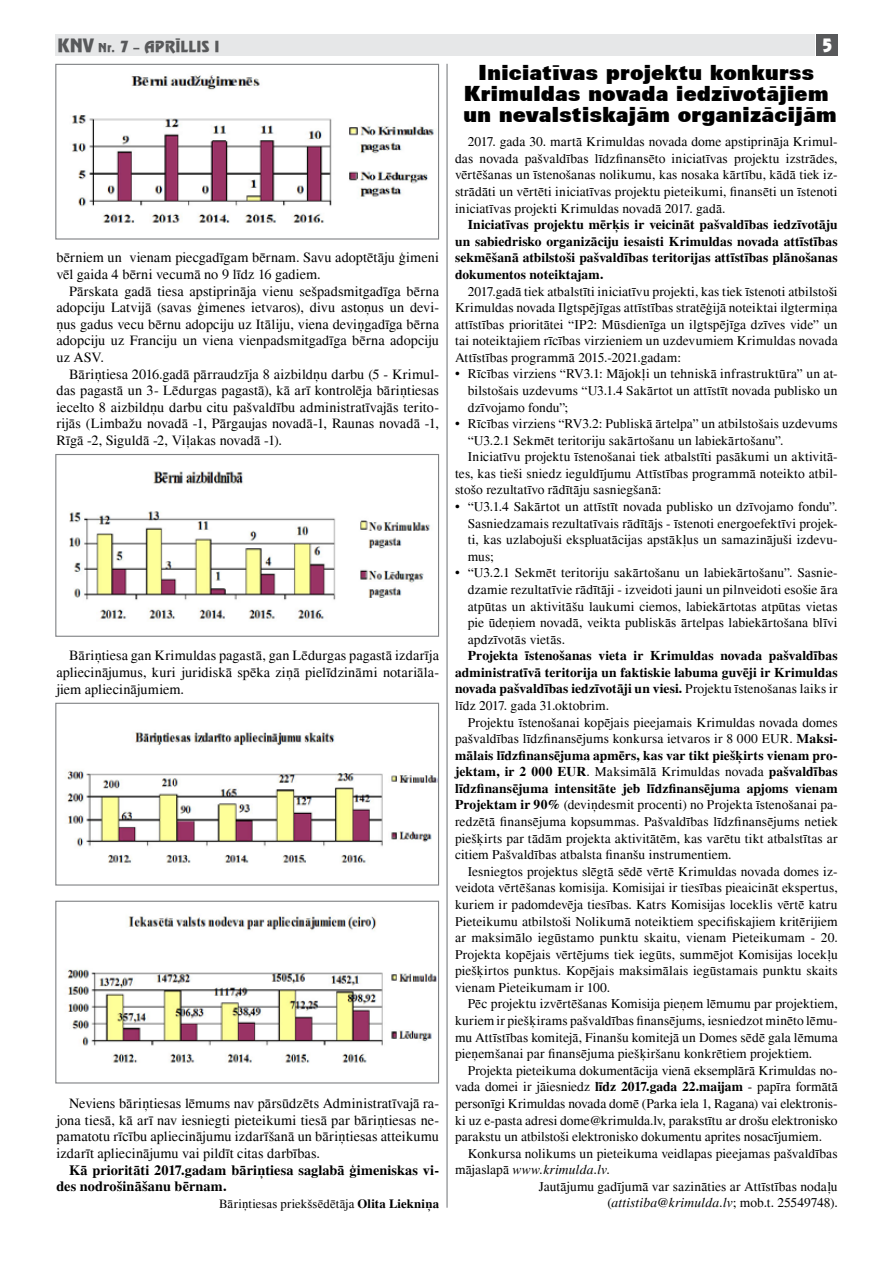
<style>
.page{position:relative;width:893px;height:1263px;background:#fff}
.page>*{position:absolute;margin:0;border:0;box-sizing:border-box;transform-origin:0 0}
.t1{font:900 21px/21px "Zurich TL";letter-spacing:-.005em;color:#000;text-align:center}
.t2{font:18px "Revue TL";color:#fff}
.t3{font:15px "Revue TL";letter-spacing:.005em;color:#58595b}
.t4{font:14.25px/16.6px "Times";letter-spacing:.005em;color:#000;text-align:justify}
.t5{font:700 14.25px/16.6px "Times";letter-spacing:.01em;color:#000}
.t6{font:13.5px/16.6px "Times";letter-spacing:.005em;color:#000;text-align:justify}
.t7{font:700 13.5px/16.6px "Times";letter-spacing:.01em;color:#000;text-align:justify}
.t8{font:italic 13.5px "Times";letter-spacing:.015em;color:#000}
.t9{font:12.75px "Times";letter-spacing:.01em;color:#000}
.s1{font-size:18px}
.s2{font-size:12px}
.s3{font-weight:700}
.s4{font-weight:400}
.s5{font-style:normal}
</style>
<div class="page">
<div style="left:55px;top:34px;width:759px;height:22px;background:#e6e7e8"></div>
<div style="left:816px;top:34px;width:22px;height:22px;background:#58595b"></div>
<img style="left:72px;top:74px;width:362px;height:149px">
<div style="left:55px;top:64px;width:384px;height:176px;border:1px solid #808285"></div>
<img style="left:69px;top:471px;width:362px;height:149px">
<div style="left:55px;top:454px;width:384px;height:183px;border:1px solid #808285"></div>
<img style="left:67px;top:915px;width:370px;height:148px">
<div style="left:55px;top:901px;width:384px;height:182px;border:1px solid #808285"></div>
<img style="left:66px;top:732px;width:371px;height:132px">
<div style="left:55px;top:703px;width:384px;height:182px;border:1px solid #808285"></div>
<hr style="left:446px;top:64px;width:2px;height:1144px;background:#808285">
<p class="t3" style="left:57px;top:37px;width:164px"><span class="s1">KNV</span> <span class="s2">Nr.</span> 7 <span class="s2">–</span> APRĪLLIS I</p>
<h2 class="t2" style="left:821px;top:34px;width:14px">5</h2>
<p class="t4" style="left:56px;top:249px;width:384px">bērniem un vienam piecgadīgam bērnam. Savu adoptētāju ģimeni vēl gaida 4 bērni vecumā no 9 līdz 16 gadiem.</p>
<p class="t4" style="left:56px;top:283px;width:384px;text-indent:13px">Pārskata gadā tiesa apstiprināja vienu sešpadsmitgadīga bērna adopciju Latvijā (savas ģimenes ietvaros), divu astoņus un devi&shy;ņus gadus vecu bērnu adopciju uz Itāliju, viena deviņgadīga bērna adopciju uz Franciju un viena vienpadsmitgadīga bērna adopciju uz ASV.</p>
<p class="t4" style="left:56px;top:366px;width:384px;text-indent:13px">Bāriņtiesa 2016.gadā pārraudzīja 8 aizbildņu darbu (5 - Krimul&shy;das pagastā un 3- Lēdurgas pagastā), kā arī kontrolēja bāriņtiesas iecelto 8 aizbildņu darbu citu pašvaldību administratīvajās terito&shy;rijās (Limbažu novadā -1, Pārgaujas novadā-1, Raunas novadā -1, Rīgā -2, Siguldā -2, Viļakas novadā -1).</p>
<p class="t4" style="left:56px;top:647px;width:384px;text-indent:13px">Bāriņtiesa gan Krimuldas pagastā, gan Lēdurgas pagastā izdarīja apliecinājumus, kuri juridiskā spēka ziņā pielīdzināmi notariāla&shy;jiem apliecinājumiem.</p>
<p class="t4" style="left:56px;top:1095px;width:384px;text-indent:13px">Neviens bāriņtiesas lēmums nav pārsūdzēts Administratīvajā ra&shy;jona tiesā, kā arī nav iesniegti pieteikumi tiesā par bāriņtiesas ne&shy;pamatotu rīcību apliecinājumu izdarīšanā un bāriņtiesas atteikumu izdarīt apliecinājumu vai pildīt citas darbības.</p>
<p class="t5" style="left:56px;top:1162px;width:384px;text-indent:13px">Kā prioritāti 2017.gadam bāriņtiesa saglabā ģimeniskas vi&shy;des nodrošināšanu bērnam.</p>
<p class="t9" style="left:219px;top:1196px;width:222px">Bāriņtiesas priekšsēdētāja <span class="s3">Olita Liekniņa</span></p>
<h1 class="t1" style="left:463px;top:62px;width:375px">Iniciatīvas projektu konkurss<br>Krimuldas novada iedzīvotājiem un nevalstiskajām organizācijām</h1>
<p class="t6" style="left:455px;top:134px;width:384px;text-indent:13px">2017. gada 30. martā Krimuldas novada dome apstiprināja Krimul&shy;das novada pašvaldības līdzfinansēto iniciatīvas projektu izstrādes, vērtēšanas un īstenošanas nolikumu, kas nosaka kārtību, kādā tiek iz&shy;strādāti un vērtēti iniciatīvas projektu pieteikumi, finansēti un īstenoti iniciatīvas projekti Krimuldas novadā 2017. gadā.</p>
<p class="t7" style="left:455px;top:216px;width:384px;text-indent:13px">Iniciatīvas projektu mērķis ir veicināt pašvaldības iedzīvotāju un sabiedrisko organizāciju iesaisti Krimuldas novada attīstības sekmēšanā atbilstoši pašvaldības teritorijas attīstības plānošanas dokumentos noteiktajam.</p>
<p class="t6" style="left:455px;top:283px;width:384px;text-indent:13px">2017.gadā tiek atbalstīti iniciatīvu projekti, kas tiek īstenoti atbilstoši Krimuldas novada Ilgtspējīgas attīstības stratēģijā noteiktai ilgtermiņa attīstības prioritātei “IP2: Mūsdienīga un ilgtspējīga dzīves vide” un tai noteiktajiem rīcības virzieniem un uzdevumiem Krimuldas novada Attīstības programmā 2015.-2021.gadam:</p>
<p class="t6" style="left:468px;top:366px;width:371px;text-indent:-13px">• Rīcības virziens “RV3.1: Mājokļi un tehniskā infrastruktūra” un at&shy;bilstošais uzdevums “U3.1.4 Sakārtot un attīstīt novada publisko un dzīvojamo fondu”;</p>
<p class="t6" style="left:455px;top:415px;width:384px">• Rīcības virziens “RV3.2: Publiskā ārtelpa” un atbilstošais uzdevums</p>
<p class="t6" style="left:468px;top:432px;width:317px">“U3.2.1 Sekmēt teritoriju sakārtošanu un labiekārtošanu”.</p>
<p class="t6" style="left:468px;top:449px;width:371px">Iniciatīvu projektu īstenošanai tiek atbalstīti pasākumi un aktivitā-</p>
<p class="t6" style="left:455px;top:465px;width:384px">tes, kas tieši sniedz ieguldījumu Attīstības programmā noteikto atbil-</p>
<p class="t6" style="left:455px;top:482px;width:208px">stošo rezultatīvo rādītāju sasniegšanā:</p>
<p class="t6" style="left:468px;top:498px;width:371px;text-indent:-13px">• “U3.1.4 Sakārtot un attīstīt novada publisko un dzīvojamo fondu”.<br>Sasniedzamais rezultatīvais rādītājs - īstenoti energoefektīvi projek&shy;ti, kas uzlabojuši ekspluatācijas apstākļus un samazinājuši izdevu&shy;mus;</p>
<p class="t6" style="left:468px;top:565px;width:371px;text-indent:-13px">• “U3.2.1 Sekmēt teritoriju sakārtošanu un labiekārtošanu”. Sasnie&shy;dzamie rezultatīvie rādītāji - izveidoti jauni un pilnveidoti esošie āra atpūtas un aktivitāšu laukumi ciemos, labiekārtotas atpūtas vietas pie ūdeņiem novadā, veikta publiskās ārtelpas labiekārtošana blīvi apdzīvotās vietās.</p>
<p class="t7" style="left:455px;top:648px;width:384px;text-indent:13px">Projekta īstenošanas vieta ir Krimuldas novada pašvaldības administratīvā teritorija un faktiskie labuma guvēji ir Krimuldas novada pašvaldības iedzīvotāji un viesi. <span class="s4">Projektu īstenošanas laiks ir līdz 2017. gada 31.oktobrim.</span></p>
<p class="t6" style="left:455px;top:714px;width:384px;text-indent:13px">Projektu īstenošanai kopējais pieejamais Krimuldas novada domes pašvaldības līdzfinansējums konkursa ietvaros ir 8 000 EUR. <span class="s3">Maksi&shy;mālais līdzfinansējuma apmērs, kas var tikt piešķirts vienam pro&shy;jektam, ir 2 000 EUR</span>. Maksimālā Krimuldas novada <span class="s3">pašvaldības līdzfinansējuma intensitāte jeb līdzfinansējuma apjoms vienam Projektam ir 90%</span> (deviņdesmit procenti) no Projekta īstenošanai pa&shy;redzētā finansējuma kopsummas. Pašvaldības līdzfinansējums netiek piešķirts par tādām projekta aktivitātēm, kas varētu tikt atbalstītas ar citiem Pašvaldības atbalsta finanšu instrumentiem.</p>
<p class="t6" style="left:455px;top:863px;width:384px;text-indent:13px">Iesniegtos projektus slēgtā sēdē vērtē Krimuldas novada domes iz&shy;veidota vērtēšanas komisija. Komisijai ir tiesības pieaicināt ekspertus, kuriem ir padomdevēja tiesības. Katrs Komisijas loceklis vērtē katru Pieteikumu atbilstoši Nolikumā noteiktiem specifiskajiem kritērijiem ar maksimālo iegūstamo punktu skaitu, vienam Pieteikumam - 20.<br>Projekta kopējais vērtējums tiek iegūts, summējot Komisijas locekļu piešķirtos punktus. Kopējais maksimālais iegūstamais punktu skaits vienam Pieteikumam ir 100.</p>
<p class="t6" style="left:455px;top:996px;width:384px;text-indent:13px">Pēc projektu izvērtēšanas Komisija pieņem lēmumu par projektiem, kuriem ir piešķirams pašvaldības finansējums, iesniedzot minēto lēmu&shy;mu Attīstības komitejā, Finanšu komitejā un Domes sēdē gala lēmuma pieņemšanai par finansējuma piešķiršanu konkrētiem projektiem.</p>
<p class="t6" style="left:455px;top:1062px;width:384px;text-indent:13px">Projekta pieteikuma dokumentācija vienā eksemplārā Krimuldas no&shy;vada domei ir jāiesniedz <span class="s3">līdz 2017.gada 22.maijam</span> - papīra formātā personīgi Krimuldas novada domē (Parka iela 1, Ragana) vai elektronis&shy;ki uz e-pasta adresi dome@krimulda.lv, parakstītu ar drošu elektronisko parakstu un atbilstoši elektronisko dokumentu aprites nosacījumiem.</p>
<p class="t6" style="left:468px;top:1145px;width:371px">Konkursa nolikums un pieteikuma veidlapas pieejamas pašvaldības</p>
<p class="t8" style="left:455px;top:1162px;width:156px"><span class="s5">mājaslapā</span> www.krimulda.lv<span class="s5">.</span></p>
<p class="t6" style="left:539px;top:1178px;width:300px">Jautājumu gadījumā var sazināties ar Attīstības nodaļu</p>
<p class="t8" style="left:608px;top:1195px;width:232px"><span class="s5">(</span>attistiba@krimulda.lv<span class="s5">; mob.t. 25549748).</span></p>
</div>
